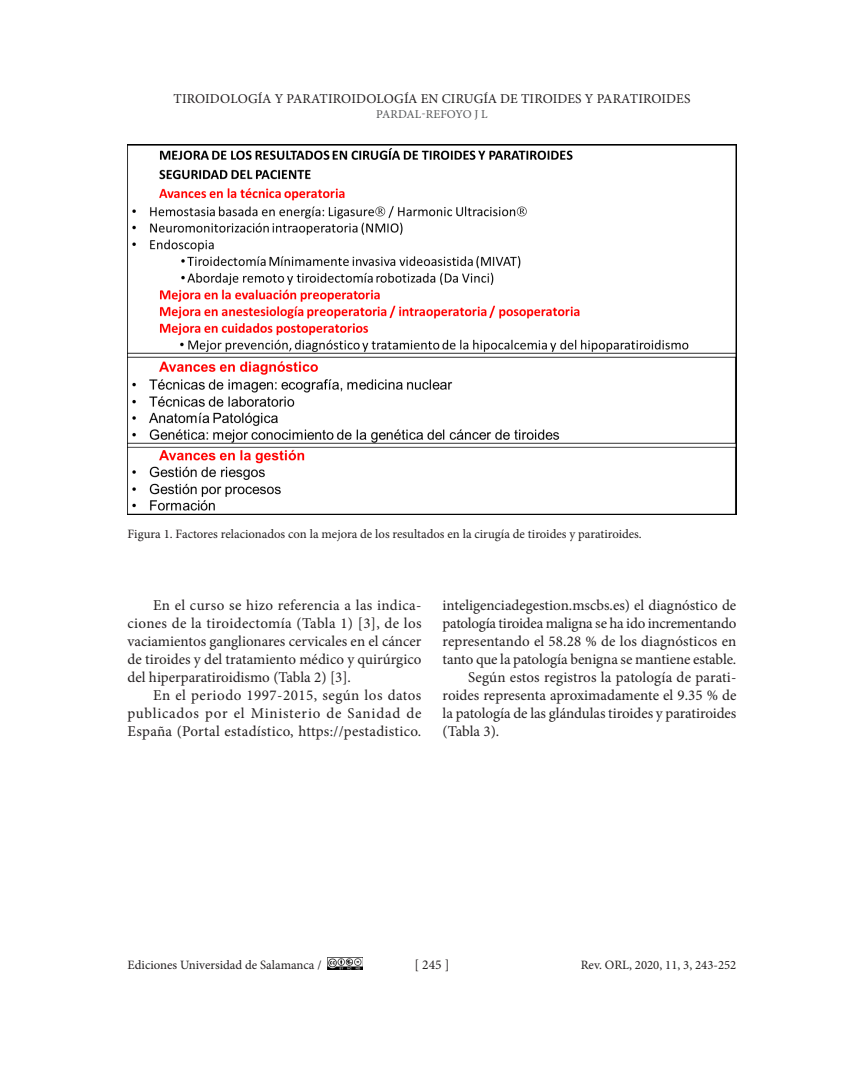
<style>
.page{position:relative;width:864px;height:1080px;background:#fff}
.page>*{position:absolute;margin:0;border:0;box-sizing:border-box;transform-origin:0 0}
.t1{font:15px/18px "Minion Pro";color:#231f20;text-align:justify}
.t2{font:13.5px "Minion Pro";letter-spacing:.01em;color:#231f20}
.t3{font:12.75px "Minion Pro";color:#231f20}
.t4{font:12px "Minion Pro";letter-spacing:.01em;color:#57585a}
</style>
<div class="page">
<img style="left:328px;top:957px;width:34px;height:12px">
<img style="left:128px;top:145px;width:608px;height:370px">
<p class="t2" style="left:174px;top:89px;width:518px">TIROIDOLOGÍA Y PARATIROIDOLOGÍA EN CIRUGÍA DE TIROIDES Y PARATIROIDES</p>
<p class="t4" style="left:376px;top:106px;width:113px">PARDAL-REFOYO J L</p>
<p class="t3" style="left:128px;top:525px;width:516px">Figura 1. Factores relacionados con la mejora de los resultados en la cirugía de tiroides y paratiroides.</p>
<p class="t1" style="left:128px;top:597px;width:295px;text-indent:26px">En el curso se hizo referencia a las indica&shy;ciones de la tiroidectomía (Tabla 1) [3], de los vaciamientos ganglionares cervicales en el cáncer de tiroides y del tratamiento médico y quirúrgico del hiperparatiroidismo (Tabla 2) [3].</p>
<p class="t1" style="left:128px;top:687px;width:295px;text-indent:26px">En el periodo 1997-2015, según los datos publicados por el Ministerio de Sanidad de España (Portal estadístico, https://pestadistico.</p>
<p class="t1" style="left:443px;top:597px;width:295px">inteligenciadegestion.mscbs.es) el diagnóstico de</p>
<p class="t1" style="left:443px;top:615px;width:295px">patología tiroidea maligna se ha ido incrementando</p>
<p class="t1" style="left:443px;top:633px;width:295px">representando el 58.28 % de los diagnósticos en</p>
<p class="t1" style="left:443px;top:651px;width:295px">tanto que la patología benigna se mantiene estable.</p>
<p class="t1" style="left:468px;top:669px;width:270px">Según estos registros la patología de parati-</p>
<p class="t1" style="left:443px;top:687px;width:295px">roides representa aproximadamente el 9.35 % de</p>
<p class="t1" style="left:443px;top:705px;width:295px">la patología de las glándulas tiroides y paratiroides</p>
<p class="t1" style="left:443px;top:723px;width:58px">(Tabla 3).</p>
<p class="t3" style="left:128px;top:957px;width:196px">Ediciones Universidad de Salamanca /</p>
<p class="t2" style="left:415px;top:956px;width:36px">[ 245 ]</p>
<p class="t3" style="left:581px;top:957px;width:157px">Rev. ORL, 2020, 11, 3, 243-252</p>
</div>
